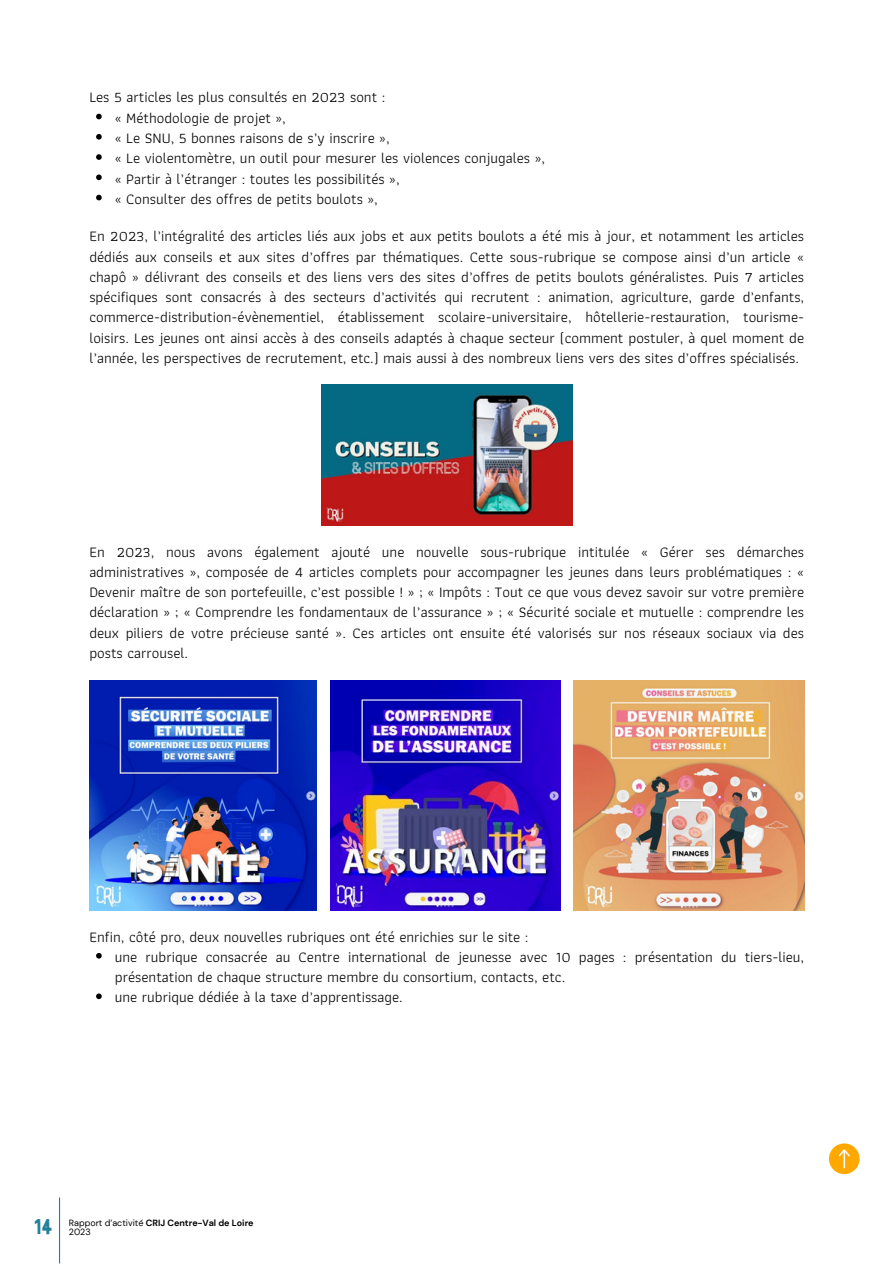
<style>
.page{position:relative;width:893px;height:1264px;background:#fff}
.page>*{position:absolute;margin:0;border:0;box-sizing:border-box;transform-origin:0 0}
.t1{font:21px "Bobby Jones";color:#23809b}
.t2{font:15px/20.2px "Athiti";color:#000;text-align:justify}
.t3{font:700 9px "DM Sans";color:#000}
.t4{font:9px "DM Sans";color:#000}
.s1{font-weight:400}
</style>
<div class="page">
<img style="left:321px;top:384px;width:251px;height:141px">
<img style="left:89px;top:680px;width:228px;height:230px">
<img style="left:330px;top:680px;width:230px;height:230px">
<img style="left:573px;top:680px;width:231px;height:230px">
<svg style="left:96px;top:114px;width:6px;height:5px"></svg>
<svg style="left:96px;top:134px;width:6px;height:6px"></svg>
<svg style="left:96px;top:154px;width:6px;height:6px"></svg>
<svg style="left:96px;top:174px;width:6px;height:6px"></svg>
<svg style="left:96px;top:195px;width:6px;height:5px"></svg>
<svg style="left:96px;top:953px;width:6px;height:5px"></svg>
<svg style="left:96px;top:993px;width:6px;height:6px"></svg>
<hr style="left:59px;top:1197px;width:1px;height:66px;background:#23809b">
<svg style="left:829px;top:1143px;width:30px;height:31px"></svg>
<p class="t2" style="left:89px;top:87px;width:297px">Les 5 articles les plus consultés en 2023 sont :</p>
<p class="t2" style="left:115px;top:107px;width:172px">« Méthodologie de projet »,</p>
<h1 class="t2" style="left:115px;top:128px;width:276px">« Le SNU, 5 bonnes raisons de s’y inscrire »,</h1>
<p class="t2" style="left:115px;top:148px;width:431px">« Le violentomètre, un outil pour mesurer les violences conjugales »,</p>
<h1 class="t2" style="left:115px;top:168px;width:286px">« Partir à l’étranger : toutes les possibilités »,</h1>
<p class="t2" style="left:115px;top:188px;width:264px">« Consulter des offres de petits boulots »,</p>
<p class="t2" style="left:89px;top:226px;width:716px">En 2023, l’intégralité des articles liés aux jobs et aux petits boulots a été mis à jour, et notamment les articles dédiés aux conseils et aux sites d’offres par thématiques. Cette sous-rubrique se compose ainsi d’un article « chapô » délivrant des conseils et des liens vers des sites d’offres de petits boulots généralistes. Puis 7 articles spécifiques sont consacrés à des secteurs d’activités qui recrutent : animation, agriculture, garde d’enfants, commerce-distribution-évènementiel, établissement scolaire-universitaire, hôtellerie-restauration, tourisme&shy;loisirs. Les jeunes ont ainsi accès à des conseils adaptés à chaque secteur (comment postuler, à quel moment de l’année, les perspectives de recrutement, etc.) mais aussi à des nombreux liens vers des sites d’offres spécialisés.</p>
<p class="t2" style="left:89px;top:541px;width:716px">En 2023, nous avons également ajouté une nouvelle sous-rubrique intitulée « Gérer ses démarches administratives », composée de 4 articles complets pour accompagner les jeunes dans leurs problématiques : « Devenir maître de son portefeuille, c’est possible ! » ; « Impôts : Tout ce que vous devez savoir sur votre première déclaration » ; « Comprendre les fondamentaux de l’assurance » ; « Sécurité sociale et mutuelle : comprendre les deux piliers de votre précieuse santé ». Ces articles ont ensuite été valorisés sur nos réseaux sociaux via des posts carrousel.</p>
<h1 class="t2" style="left:89px;top:926px;width:440px">Enfin, côté pro, deux nouvelles rubriques ont été enrichies sur le site :</h1>
<p class="t2" style="left:115px;top:946px;width:690px">une rubrique consacrée au Centre international de jeunesse avec 10 pages : présentation du tiers-lieu, présentation de chaque structure membre du consortium, contacts, etc.</p>
<p class="t2" style="left:115px;top:987px;width:289px">une rubrique dédiée à la taxe d’apprentissage.</p>
<p class="t1" style="left:34px;top:1213px;width:20px">14</p>
<p class="t3" style="left:69px;top:1216px;width:186px"><span class="s1">Rapport d’activité</span> CRIJ Centre-Val de Loire</p>
<p class="t4" style="left:69px;top:1225px;width:23px">2023</p>
</div>
